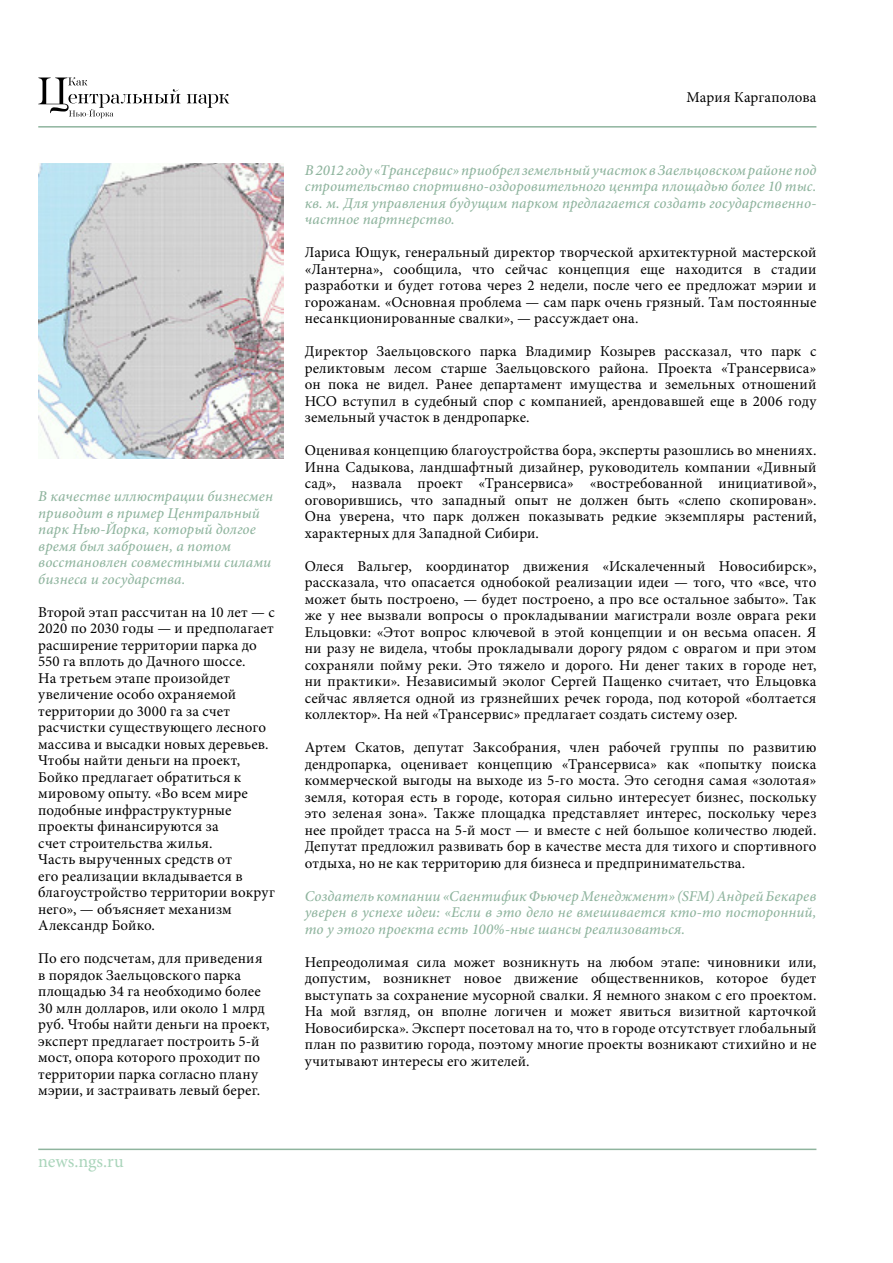
<style>
.page{position:relative;width:893px;height:1263px;background:#fff}
.page>*{position:absolute;margin:0;border:0;box-sizing:border-box;transform-origin:0 0}
.t1{font:18px "Minion Pro";letter-spacing:-.005em;color:#aad5bb}
.t2{font:15px/16.5px "Minion Pro";letter-spacing:.015em;color:#000;text-align:justify}
.t3{font:italic 500 15px/16.5px "Minion Pro";letter-spacing:.005em;color:#8fb49e;text-align:justify}
</style>
<div class="page">
<hr style="left:38px;top:126px;width:778px;height:2px;background:#8fb49e">
<svg style="left:38px;top:77px;width:191px;height:41px"></svg>
<img style="left:38px;top:164px;width:245px;height:294px">
<hr style="left:38px;top:1148px;width:778px;height:2px;background:#8fb49e">
<p class="t3" style="left:38px;top:488px;width:236px;text-align:left">В качестве иллюстрации бизнесмен приводит в пример Центральный парк Нью-Йорка, который долгое время был заброшен, а потом восстановлен совместными силами бизнеса и государства.</p>
<p class="t2" style="left:38px;top:604px;width:238px;text-align:left">Второй этап рассчитан на 10 лет — с<br>2020 по 2030 годы — и предполагает расширение территории парка до<br>550 га вплоть до Дачного шоссе.<br>На третьем этапе произойдет увеличение особо охраняемой территории до 3000 га за счет расчистки существующего лесного массива и высадки новых деревьев.<br>Чтобы найти деньги на проект,<br>Бойко предлагает обратиться к мировому опыту. «Во всем мире подобные инфраструктурные проекты финансируются за<br>счет строительства жилья.<br>Часть вырученных средств от<br>его реализации вкладывается в благоустройство территории вокруг него», — объясняет механизм<br>Александр Бойко.</p>
<p class="t2" style="left:38px;top:950px;width:233px;text-align:left">По его подсчетам, для приведения в порядок Заельцовского парка площадью 34 га необходимо более<br>30 млн долларов, или около 1 млрд руб. Чтобы найти деньги на проект, эксперт предлагает построить 5-й мост, опора которого проходит по территории парка согласно плану мэрии, и застраивать левый берег.</p>
<p class="t1" style="left:38px;top:1149px;width:87px">news.ngs.ru</p>
<p class="t2" style="left:686px;top:89px;width:131px">Мария Каргаполова</p>
<p class="t3" style="left:305px;top:162px;width:513px">В 2012 году «Трансервис» приобрел земельный участок в Заельцовском районе под строительство спортивно-оздоровительного центра площадью более 10 тыс. кв. м. Для управления будущим парком предлагается создать государственно&shy;частное партнерство.</p>
<p class="t2" style="left:305px;top:244px;width:513px">Лариса Ющук, генеральный директор творческой архитектурной мастерской «Лантерна», сообщила, что сейчас концепция еще находится в стадии разработки и будет готова через 2 недели, после чего ее предложат мэрии и горожанам. «Основная проблема — сам парк очень грязный. Там постоянные несанкционированные свалки», — рассуждает она.</p>
<p class="t2" style="left:305px;top:343px;width:513px">Директор Заельцовского парка Владимир Козырев рассказал, что парк с реликтовым лесом старше Заельцовского района. Проекта «Трансервиса» он пока не видел. Ранее департамент имущества и земельных отношений НСО вступил в судебный спор с компанией, арендовавшей еще в 2006 году земельный участок в дендропарке.</p>
<p class="t2" style="left:305px;top:442px;width:513px">Оценивая концепцию благоустройства бора, эксперты разошлись во мнениях.<br>Инна Садыкова, ландшафтный дизайнер, руководитель компании «Дивный сад», назвала проект «Трансервиса» «востребованной инициативой», оговорившись, что западный опыт не должен быть «слепо скопирован».<br>Она уверена, что парк должен показывать редкие экземпляры растений, характерных для Западной Сибири.</p>
<p class="t2" style="left:305px;top:558px;width:513px">Олеся Вальгер, координатор движения «Искалеченный Новосибирск», рассказала, что опасается однобокой реализации идеи — того, что «все, что может быть построено, — будет построено, а про все остальное забыто». Так же у нее вызвали вопросы о прокладывании магистрали возле оврага реки Ельцовки: «Этот вопрос ключевой в этой концепции и он весьма опасен. Я ни разу не видела, чтобы прокладывали дорогу рядом с оврагом и при этом сохраняли пойму реки. Это тяжело и дорого. Ни денег таких в городе нет, ни практики». Независимый эколог Сергей Пащенко считает, что Ельцовка сейчас является одной из грязнейших речек города, под которой «болтается коллектор». На ней «Трансервис» предлагает создать систему озер.</p>
<p class="t2" style="left:305px;top:739px;width:513px">Артем Скатов, депутат Заксобрания, член рабочей группы по развитию дендропарка, оценивает концепцию «Трансервиса» как «попытку поиска коммерческой выгоды на выходе из 5-го моста. Это сегодня самая «золотая» земля, которая есть в городе, которая сильно интересует бизнес, поскольку это зеленая зона». Также площадка представляет интерес, поскольку через нее пройдет трасса на 5-й мост — и вместе с ней большое количество людей.<br>Депутат предложил развивать бор в качестве места для тихого и спортивного отдыха, но не как территорию для бизнеса и предпринимательства.</p>
<p class="t3" style="left:305px;top:888px;width:513px">Создатель компании «Саентифик Фьючер Менеджмент» (SFM) Андрей Бекарев уверен в успехе идеи: «Если в это дело не вмешивается кто-то посторонний, то у этого проекта есть 100%-ные шансы реализоваться.</p>
<p class="t2" style="left:305px;top:954px;width:513px">Непреодолимая сила может возникнуть на любом этапе: чиновники или, допустим, возникнет новое движение общественников, которое будет выступать за сохранение мусорной свалки. Я немного знаком с его проектом.<br>На мой взгляд, он вполне логичен и может явиться визитной карточкой Новосибирска». Эксперт посетовал на то, что в городе отсутствует глобальный план по развитию города, поэтому многие проекты возникают стихийно и не учитывают интересы его жителей.</p>
</div>
